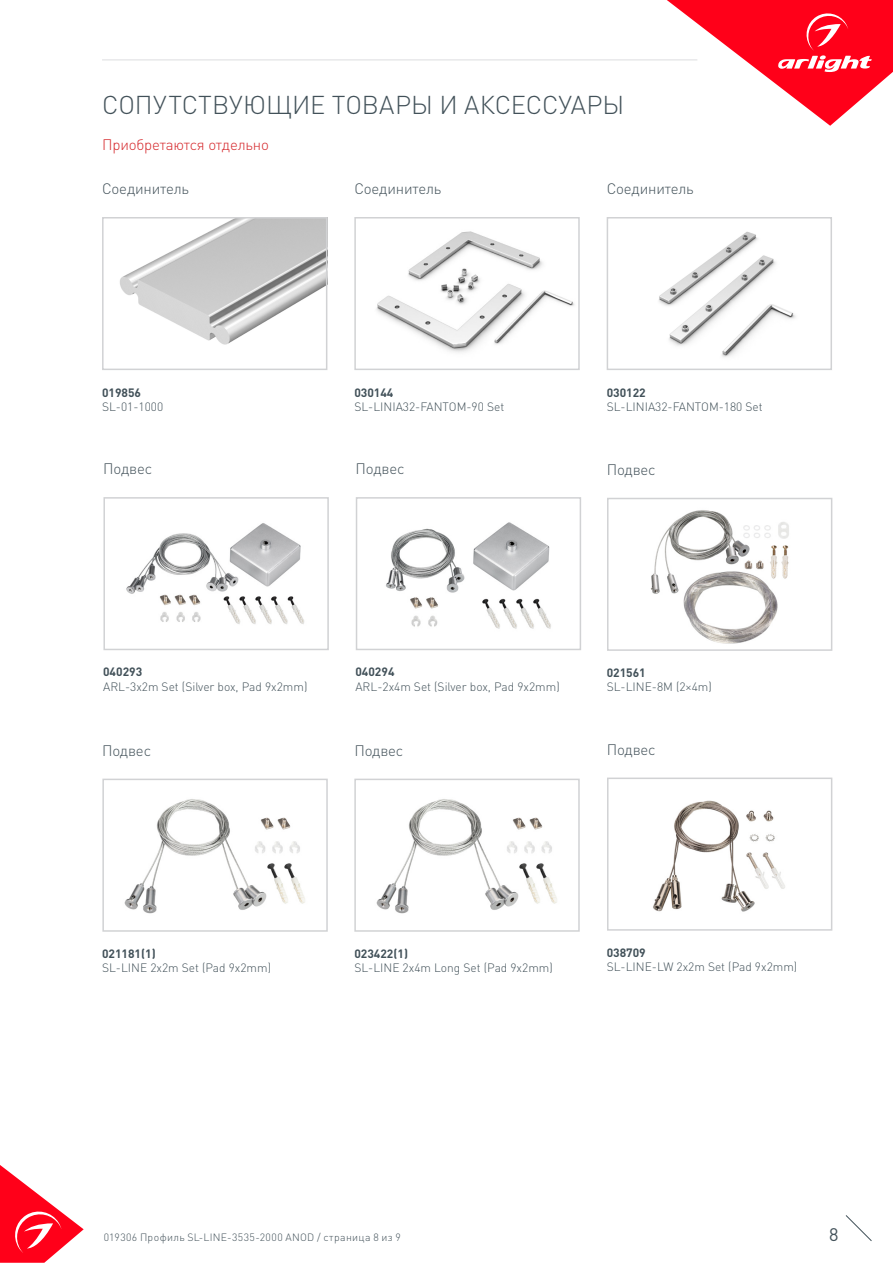
<style>
.page{position:relative;width:893px;height:1263px;background:#fff}
.page>*{position:absolute;margin:0;border:0;box-sizing:border-box;transform-origin:0 0}
.t1{font:300 25.5px "DIN Pro";color:#425159}
.t2{font:18px "DIN Pro";color:#425159}
.t3{font:300 15px "DIN Pro";letter-spacing:-.01em;color:#425159}
.t4{font:300 15px "DIN Pro";letter-spacing:-.01em;color:#d5262a}
.t5{font:300 12px "DIN Pro";color:#425159}
.t6{font:700 12px "DIN Pro";color:#425159}
.t7{font:300 10.5px "DIN Pro";letter-spacing:.04em;color:#425159}
</style>
<div class="page">
<svg style="left:0;top:1165px;width:84px;height:98px"></svg>
<svg style="left:845px;top:1215px;width:27px;height:26px"></svg>
<svg style="left:667px;top:0;width:226px;height:126px"></svg>
<hr style="left:102px;top:60px;width:595px;height:1px;background:#dcdddf">
<img style="left:120px;top:220px;width:204px;height:125px">
<div style="left:102px;top:217px;width:225px;height:153px;border:2px solid #d1d2d4"></div>
<img style="left:376px;top:231px;width:199px;height:122px">
<div style="left:354px;top:217px;width:226px;height:153px;border:2px solid #d1d2d4"></div>
<img style="left:659px;top:231px;width:137px;height:126px">
<div style="left:607px;top:217px;width:225px;height:153px;border:2px solid #d1d2d4"></div>
<img style="left:126px;top:523px;width:178px;height:101px">
<div style="left:103px;top:497px;width:226px;height:153px;border:2px solid #d1d2d4"></div>
<img style="left:386px;top:522px;width:165px;height:107px">
<div style="left:356px;top:497px;width:225px;height:153px;border:2px solid #d1d2d4"></div>
<img style="left:650px;top:510px;width:139px;height:134px">
<div style="left:607px;top:498px;width:225px;height:153px;border:2px solid #d1d2d4"></div>
<img style="left:124px;top:799px;width:181px;height:115px">
<div style="left:102px;top:779px;width:226px;height:153px;border:2px solid #d1d2d4"></div>
<img style="left:376px;top:799px;width:181px;height:115px">
<div style="left:354px;top:779px;width:226px;height:153px;border:2px solid #d1d2d4"></div>
<img style="left:653px;top:800px;width:132px;height:112px">
<div style="left:607px;top:777px;width:225px;height:154px;border:2px solid #d1d2d4"></div>
<p class="t1" style="left:102px;top:87px;width:524px">СОПУТСТВУЮЩИЕ ТОВАРЫ И АКСЕССУАРЫ</p>
<p class="t4" style="left:102px;top:134px;width:168px">Приобретаются отдельно</p>
<p class="t3" style="left:102px;top:179px;width:89px">Соединитель</p>
<p class="t3" style="left:354px;top:179px;width:89px">Соединитель</p>
<p class="t3" style="left:607px;top:179px;width:89px">Соединитель</p>
<p class="t6" style="left:102px;top:384px;width:41px">019856</p>
<p class="t5" style="left:102px;top:399px;width:63px">SL-01-1000</p>
<p class="t6" style="left:354px;top:384px;width:41px">030144</p>
<p class="t5" style="left:354px;top:399px;width:151px">SL-LINIA32-FANTOM-90 Set</p>
<p class="t6" style="left:607px;top:384px;width:41px">030122</p>
<p class="t5" style="left:607px;top:399px;width:158px">SL-LINIA32-FANTOM-180 Set</p>
<p class="t3" style="left:103px;top:458px;width:51px">Подвес</p>
<p class="t3" style="left:355px;top:458px;width:51px">Подвес</p>
<p class="t3" style="left:607px;top:459px;width:51px">Подвес</p>
<p class="t6" style="left:103px;top:664px;width:41px">040293</p>
<p class="t5" style="left:103px;top:678px;width:206px">ARL-3x2m Set (Silver box, Pad 9x2mm)</p>
<p class="t6" style="left:355px;top:664px;width:41px">040294</p>
<p class="t5" style="left:355px;top:678px;width:206px">ARL-2x4m Set (Silver box, Pad 9x2mm)</p>
<p class="t6" style="left:607px;top:664px;width:41px">021561</p>
<p class="t5" style="left:607px;top:679px;width:107px">SL-LINE-8M (2×4m)</p>
<p class="t3" style="left:102px;top:740px;width:51px">Подвес</p>
<p class="t3" style="left:354px;top:740px;width:51px">Подвес</p>
<p class="t3" style="left:607px;top:739px;width:51px">Подвес</p>
<p class="t6" style="left:102px;top:945px;width:55px">021181(1)</p>
<p class="t5" style="left:102px;top:960px;width:171px">SL-LINE 2x2m Set (Pad 9x2mm)</p>
<p class="t6" style="left:354px;top:945px;width:55px">023422(1)</p>
<p class="t5" style="left:354px;top:960px;width:200px">SL-LINE 2x4m Long Set (Pad 9x2mm)</p>
<p class="t6" style="left:607px;top:944px;width:41px">038709</p>
<p class="t5" style="left:607px;top:959px;width:192px">SL-LINE-LW 2x2m Set (Pad 9x2mm)</p>
<p class="t7" style="left:104px;top:1230px;width:299px">019306 Профиль SL-LINE-3535-2000 ANOD / страница 8 из 9</p>
<h2 class="t2" style="left:829px;top:1222px;width:11px">8</h2>
</div>
